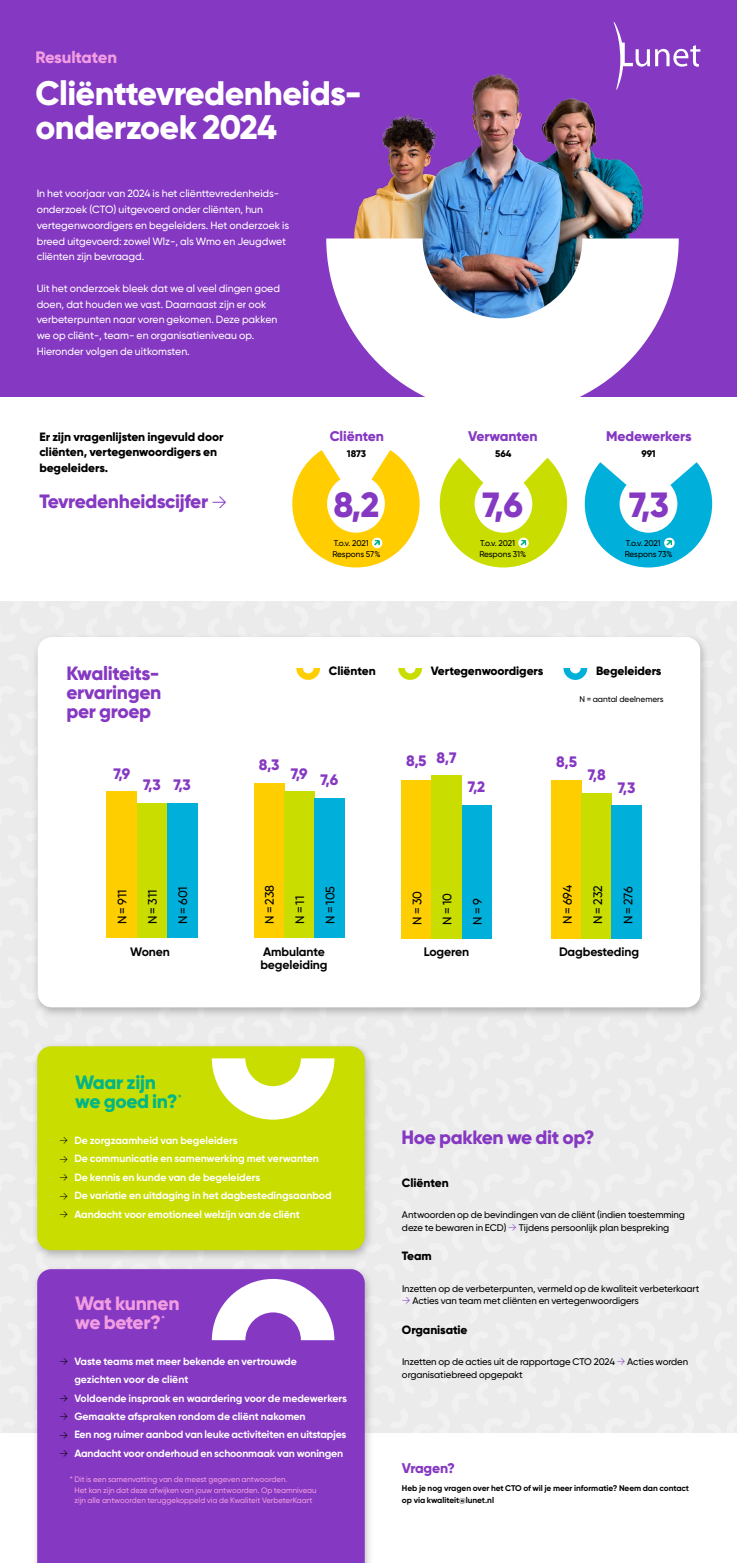
<style>
.page{position:relative;width:737px;height:1563px;background:#fff}
.page>*{position:absolute;margin:0;border:0;box-sizing:border-box;transform-origin:0 0}
.t1{font:800 35px "Gilroy";color:#8538c2}
.t2{font:800 33.95px/33.9px "Gilroy";letter-spacing:-.02em;color:#fff}
.t3{font:800 19.25px/19.2px "Gilroy";letter-spacing:-.02em;color:#8538c2;text-align:justify}
.t4{font:800 19.25px/19.2px "Gilroy";letter-spacing:-.02em;color:#00b587}
.t5{font:800 19.25px/19.2px "Gilroy";letter-spacing:-.02em;color:#f29de2}
.t6{font:800 16.62px "Gilroy";letter-spacing:-.015em;color:#f29de2}
.t7{font:800 15.14px "Gilroy";color:#8538c2}
.t8{font:800 14px "Gilroy";letter-spacing:-.01em;color:#8538c2}
.t9{font:500 12.34px "Gilroy";letter-spacing:-.01em;color:#000}
.t10{font:700 12.25px/13.2px "Gilroy";letter-spacing:-.01em;color:#000}
.t11{font:800 12.08px/15.3px "Gilroy";letter-spacing:-.01em;color:#000}
.t12{font:700 10.5px/18.4px "Gilroy";letter-spacing:-.005em;color:#fff}
.t13{font:500 10.5px/15.8px "Gilroy";letter-spacing:-.005em;color:#fff}
.t14{font:500 9.62px/12.2px "Gilroy";letter-spacing:-.01em;color:#000}
.t15{font:800 9.62px "Gilroy";letter-spacing:-.01em;color:#000}
.t16{font:700 8.31px/12.2px "Gilroy";letter-spacing:-.005em;color:#000}
.t17{font:500 8.31px/11.4px "Gilroy";letter-spacing:-.005em;color:#000}
.t18{font:500 7.88px/10.5px "Gilroy";letter-spacing:-.005em;color:#f29de2}
.s1{font-weight:300}
.s2{font-weight:300;color:#000}
.s3{font-weight:300;font-size:10.5px;color:#8538c2}
</style>
<div class="page">
<div style="left:0;top:601px;width:737px;height:831px;background:#ebebeb"></div>
<div style="left:0;top:0;width:737px;height:397px;background:#8538c2"></div>
<svg style="left:613px;top:22px;width:87px;height:45px"></svg>
<img style="left:354px;top:66px;width:293px;height:172px">
<svg style="left:326px;top:238px;width:352px;height:159px;fill:#fff"></svg>
<svg style="left:292px;top:450px;width:128px;height:117px"></svg>
<svg style="left:585px;top:462px;width:127px;height:105px"></svg>
<svg style="left:440px;top:458px;width:127px;height:109px"></svg>
<div style="left:32px;top:632px;width:678px;height:386px;background:#000;opacity:.25"></div>
<div style="left:38px;top:637px;width:662px;height:370px;background:#fff;border-radius:14px"></div>
<div style="left:551px;top:780px;width:30px;height:158px;background:#ffce00"></div>
<div style="left:581px;top:793px;width:31px;height:145px;background:#c9dd00"></div>
<div style="left:612px;top:805px;width:30px;height:133px;background:#00b0da"></div>
<div style="left:254px;top:783px;width:30px;height:155px;background:#ffce00"></div>
<div style="left:284px;top:791px;width:30px;height:147px;background:#c9dd00"></div>
<div style="left:314px;top:798px;width:30px;height:140px;background:#00b0da"></div>
<div style="left:107px;top:791px;width:30px;height:147px;background:#ffce00"></div>
<div style="left:137px;top:803px;width:30px;height:135px;background:#c9dd00"></div>
<div style="left:167px;top:803px;width:30px;height:135px;background:#00b0da"></div>
<div style="left:401px;top:780px;width:30px;height:158px;background:#ffce00"></div>
<div style="left:461px;top:805px;width:31px;height:133px;background:#00b0da"></div>
<div style="left:431px;top:775px;width:30px;height:163px;background:#c9dd00"></div>
<svg style="left:296px;top:668px;width:24px;height:12px"></svg>
<svg style="left:398px;top:668px;width:24px;height:12px"></svg>
<svg style="left:563px;top:668px;width:24px;height:12px"></svg>
<div style="left:31px;top:1042px;width:343px;height:219px;background:#000;opacity:.25"></div>
<div style="left:37px;top:1046px;width:328px;height:204px;background:#c9dd00;border-radius:14px"></div>
<div style="left:31px;top:1264px;width:343px;height:299px;background:#000;opacity:.25"></div>
<div style="left:37px;top:1269px;width:328px;height:294px;background:#8538c2"></div>
<svg style="left:212px;top:1058px;width:122px;height:61px"></svg>
<svg style="left:212px;top:1279px;width:122px;height:61px;background:#d1b4e8"></svg>
<h3 class="t6" style="left:35px;top:47px;width:83px">Resultaten</h3>
<h2 class="t2" style="left:35px;top:76px;width:328px">Cliënttevredenheids&shy;onderzoek 2024</h2>
<p class="t13" style="left:37px;top:186px;width:254px">In het voorjaar van 2024 is het cliënttevredenheids&shy;onderzoek (CTO) uitgevoerd onder cliënten, hun vertegenwoordigers en begeleiders. Het onderzoek is breed uitgevoerd: zowel Wlz-, als Wmo en Jeugdwet cliënten zijn bevraagd.</p>
<p class="t13" style="left:37px;top:280px;width:245px">Uit het onderzoek bleek dat we al veel dingen goed doen, dat houden we vast. Daarnaast zijn er ook verbeterpunten naar voren gekomen. Deze pakken we op cliënt-, team- en organisatieniveau op.<br>Hieronder volgen de uitkomsten.</p>
<p class="t11" style="left:39px;top:429px;width:186px">Er zijn vragenlijsten ingevuld door cliënten, vertegenwoordigers en begeleiders.</p>
<h3 class="t3" style="left:39px;top:491px;width:189px">Tevredenheidscijfer <span class="s1">→</span></h3>
<h3 class="t8" style="left:330px;top:427px;width:56px">Cliënten</h3>
<h3 class="t8" style="left:606px;top:427px;width:87px">Medewerkers</h3>
<p class="t15" style="left:347px;top:448px;width:21px">1873</p>
<h1 class="t1" style="left:333px;top:483px;width:47px">8,2</h1>
<h1 class="t1" style="left:629px;top:483px;width:42px">7,3</h1>
<p class="t17" style="left:332px;top:537px;width:49px">T.o.v. 2021<br>Respons 57%</p>
<p class="t17" style="left:625px;top:537px;width:49px">T.o.v. 2021<br>Respons 73%</p>
<h3 class="t8" style="left:468px;top:427px;width:71px">Verwanten</h3>
<p class="t15" style="left:641px;top:448px;width:16px">991</p>
<p class="t15" style="left:495px;top:448px;width:18px">564</p>
<h1 class="t1" style="left:482px;top:483px;width:42px">7,6</h1>
<p class="t17" style="left:479px;top:537px;width:48px">T.o.v. 2021<br>Respons 31%</p>
<h3 class="t3" style="left:66px;top:663px;width:96px">Kwaliteits&shy;ervaringen per groep</h3>
<p class="t11" style="left:329px;top:663px;width:48px">Cliënten</p>
<p class="t11" style="left:431px;top:663px;width:114px">Vertegenwoordigers</p>
<p class="t11" style="left:596px;top:663px;width:67px">Begeleiders</p>
<p class="t17" style="left:579px;top:693px;width:86px">N = aantal deelnemers</p>
<h3 class="t7" style="left:113px;top:764px;width:18px">7,9</h3>
<h3 class="t7" style="left:143px;top:775px;width:49px">7,3 7,3</h3>
<p class="t9" style="left:115px;top:924px;width:36px;rotate:-90deg">N = 911</p>
<p class="t9" style="left:145px;top:924px;width:36px;rotate:-90deg">N = 311</p>
<p class="t9" style="left:175px;top:924px;width:40px;rotate:-90deg">N = 601</p>
<p class="t10" style="left:130px;top:945px;width:41px">Wonen</p>
<h3 class="t4" style="left:75px;top:1072px;width:108px">Waar zijn we goed in?<sup>*</sup></h3>
<h3 class="t7" style="left:259px;top:755px;width:22px">8,3</h3>
<h3 class="t7" style="left:291px;top:767px;width:49px">7,9 7,6</h3>
<p class="t9" style="left:262px;top:924px;width:41px;rotate:-90deg">N = 238</p>
<p class="t9" style="left:292px;top:924px;width:30px;rotate:-90deg">N = 11</p>
<p class="t9" style="left:322px;top:924px;width:40px;rotate:-90deg">N = 105</p>
<p class="t10" style="left:260px;top:945px;width:69px">Ambulante begeleiding</p>
<p class="t12" style="left:59px;top:1131px;width:179px"><span class="s2">→</span> De zorgzaamheid van begeleiders</p>
<p class="t12" style="left:59px;top:1149px;width:261px"><span class="s2">→</span> De communicatie en samenwerking met verwanten</p>
<p class="t12" style="left:59px;top:1168px;width:202px"><span class="s2">→</span> De kennis en kunde van de begeleiders</p>
<p class="t12" style="left:59px;top:1186px;width:274px"><span class="s2">→</span> De variatie en uitdaging in het dagbestedingsaanbod</p>
<p class="t12" style="left:59px;top:1204px;width:242px"><span class="s2">→</span> Aandacht voor emotioneel welzijn van de cliënt</p>
<h3 class="t5" style="left:75px;top:1293px;width:106px">Wat kunnen we beter?<sup>*</sup></h3>
<p class="t12" style="left:74px;top:1351px;width:224px;text-indent:-15px"><span class="s2">→</span> Vaste teams met meer bekende en vertrouwde gezichten voor de cliënt</p>
<p class="t12" style="left:59px;top:1388px;width:289px"><span class="s2">→</span> Voldoende inspraak en waardering voor de medewerkers</p>
<p class="t12" style="left:59px;top:1407px;width:248px"><span class="s2">→</span> Gemaakte afspraken rondom de cliënt nakomen</p>
<p class="t12" style="left:59px;top:1425px;width:288px"><span class="s2">→</span> Een nog ruimer aanbod van leuke activiteiten en uitstapjes</p>
<p class="t12" style="left:59px;top:1443px;width:285px"><span class="s2">→</span> Aandacht voor onderhoud en schoonmaak van woningen</p>
<p class="t18" style="left:74px;top:1474px;width:243px;text-indent:-5px">* Dit is een samenvatting van de meest gegeven antwoorden.<br>Het kan zijn dat deze afwijken van jouw antwoorden. Op teamniveau zijn alle antwoorden teruggekoppeld via de Kwaliteit VerbeterKaart</p>
<h3 class="t7" style="left:406px;top:749px;width:52px">8,5 8,7</h3>
<h3 class="t7" style="left:468px;top:777px;width:19px">7,2</h3>
<p class="t9" style="left:409px;top:925px;width:35px;rotate:-90deg">N = 30</p>
<p class="t9" style="left:470px;top:925px;width:28px;rotate:-90deg">N = 9</p>
<p class="t9" style="left:439px;top:925px;width:33px;rotate:-90deg">N = 10</p>
<p class="t10" style="left:424px;top:945px;width:47px">Logeren</p>
<h3 class="t7" style="left:556px;top:752px;width:22px">8,5</h3>
<h3 class="t7" style="left:587px;top:765px;width:19px">7,8</h3>
<h3 class="t7" style="left:618px;top:778px;width:19px">7,3</h3>
<p class="t9" style="left:560px;top:924px;width:41px;rotate:-90deg">N = 694</p>
<p class="t9" style="left:590px;top:924px;width:40px;rotate:-90deg">N = 232</p>
<p class="t9" style="left:620px;top:924px;width:39px;rotate:-90deg">N = 276</p>
<p class="t10" style="left:559px;top:945px;width:81px">Dagbesteding</p>
<h3 class="t3" style="left:401px;top:1127px;width:195px">Hoe pakken we dit op?</h3>
<p class="t11" style="left:402px;top:1175px;width:48px">Cliënten</p>
<p class="t14" style="left:402px;top:1208px;width:284px">Antwoorden op de bevindingen van de cliënt (indien toestemming deze te bewaren in ECD) <span class="s3">→</span> Tijdens persoonlijk plan bespreking</p>
<p class="t11" style="left:402px;top:1248px;width:31px">Team</p>
<p class="t14" style="left:402px;top:1282px;width:299px">Inzetten op de verbeterpunten, vermeld op de kwaliteit verbeterkaart</p>
<p class="t14" style="left:402px;top:1294px;width:238px"><span class="s3">→</span> Acties van team met cliënten en vertegenwoordigers</p>
<p class="t11" style="left:402px;top:1322px;width:67px">Organisatie</p>
<p class="t14" style="left:402px;top:1355px;width:288px">Inzetten op de acties uit de rapportage CTO 2024 <span class="s3">→</span> Acties worden organisatiebreed opgepakt</p>
<h3 class="t8" style="left:402px;top:1459px;width:55px">Vragen?</h3>
<p class="t16" style="left:402px;top:1482px;width:289px">Heb je nog vragen over het CTO of wil je meer informatie? Neem dan contact op via kwaliteit@lunet.nl</p>
</div>
